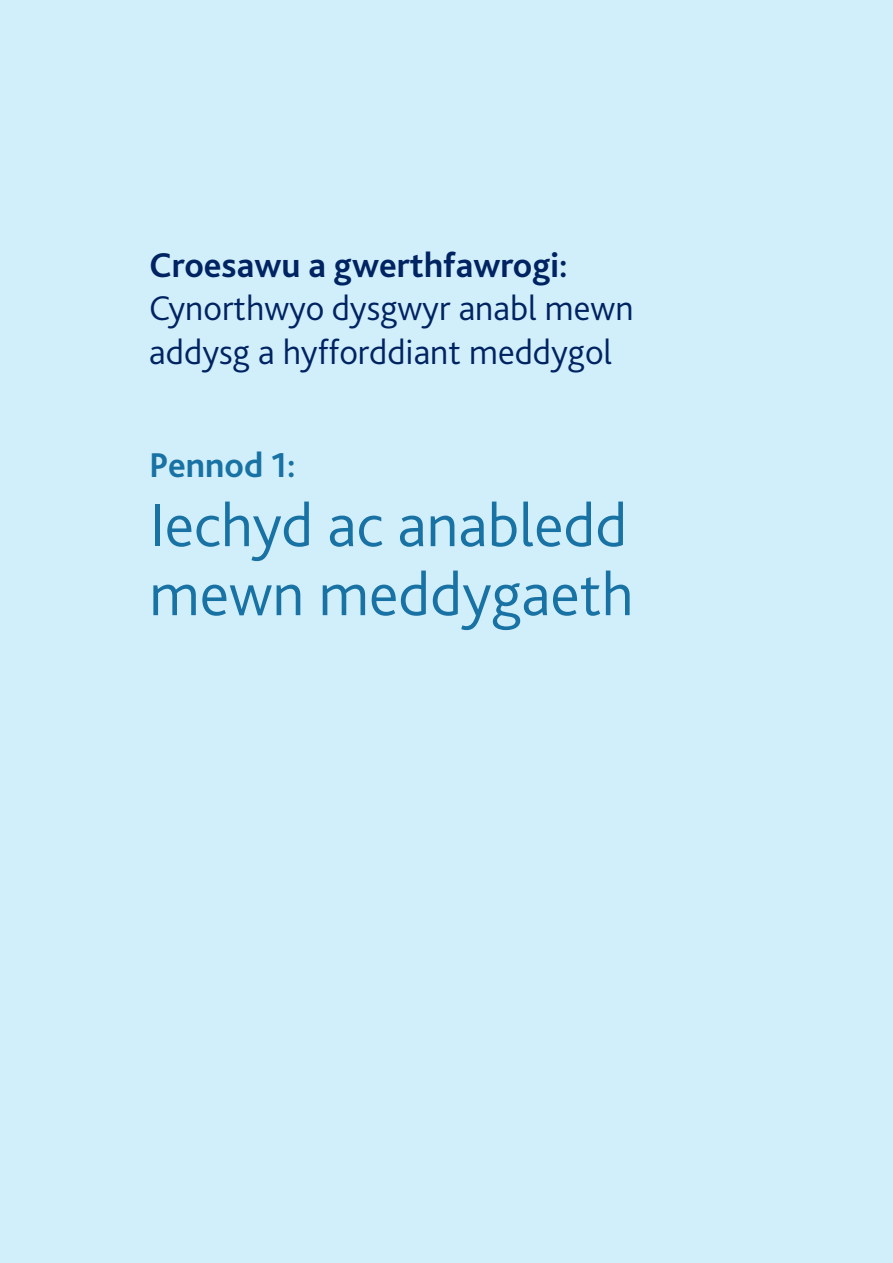
<style>
.page{position:relative;width:893px;height:1263px;background:#d1eefb}
.page>*{position:absolute;margin:0;border:0;box-sizing:border-box;transform-origin:0 0}
.t1{font:300 63px/69px "Bliss 2";color:#1872a3}
.t2{font:300 36px/43.5px "Bliss 2";color:#002361}
.t3{font:700 36px "Bliss 2";color:#002361}
.t4{font:700 36px "Bliss 2";color:#1872a3}
</style>
<div class="page">
<p class="t3" style="left:149px;top:243px;width:420px">Croesawu a gwerthfawrogi:</p>
<p class="t2" style="left:149px;top:286px;width:486px">Cynorthwyo dysgwyr anabl mewn addysg a hyfforddiant meddygol</p>
<p class="t4" style="left:149px;top:443px;width:148px">Pennod 1:</p>
<h1 class="t1" style="left:149px;top:489px;width:486px">Iechyd ac anabledd mewn meddygaeth</h1>
</div>
